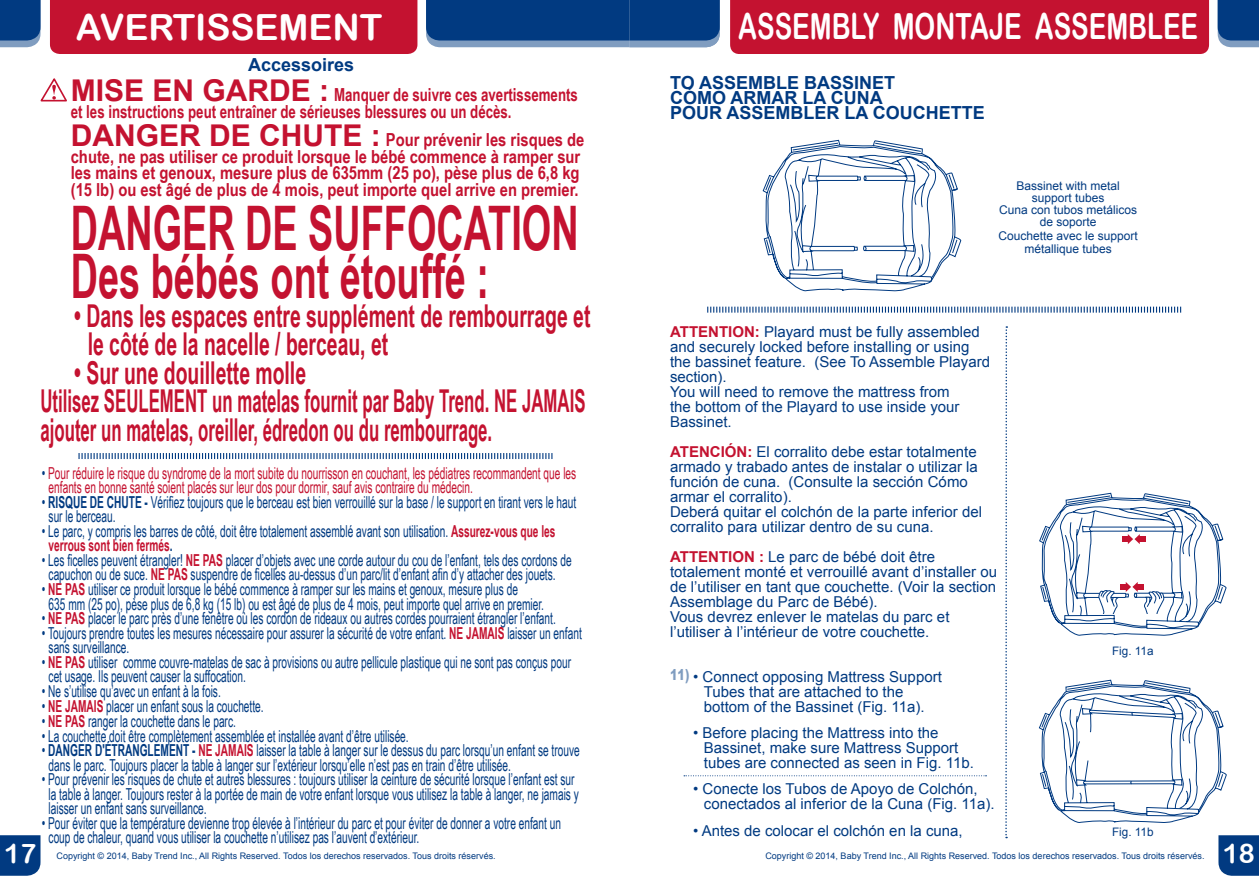
<style>
.page{position:relative;width:1259px;height:893px;background:#fff}
.page>*{position:absolute;margin:0;border:0;box-sizing:border-box;transform-origin:0 0}
.t1{font:700 61.5px/48px "Arial Narrow";color:#c41230;scale:.75 1}
.t2{font:36px "Arial Rounded MT Bold";color:#fff;scale:.73 1}
.t3{font:36px "Arial Rounded MT Bold";color:#fff}
.t4{font:700 31.5px/28.5px "Arial Narrow";color:#c41230;scale:.75 1}
.t5{font:27px "Arial Rounded MT Bold";color:#fff}
.t6{font:700 18px/16.5px "Arial Narrow";color:#c41230}
.t7{font:700 18px/16.5px "Arial Narrow";color:#c41230;scale:.9 1}
.t8{font:700 18px/15px "Arial";color:#013a81}
.t9{font:16.5px/14.2px "Arial Narrow";color:#013a81;scale:.75 1}
.t10{font:16.5px/14.2px "Arial Narrow";color:#c41230;scale:.75 1}
.t11{font:15px/15px "Arial";color:#013a81}
.t12{font:900 15px "Arial";color:#809dc0;scale:.75 1}
.t13{font:12px/12px "Arial";color:#013a81;text-align:center}
.t14{font:11.7px "Arial";color:#013a81}
.t15{font:9px "Arial";color:#013a81}
.s1{font-family:"Arial";font-size:30px}
.s2{color:#013a81}
.s3{font-weight:700}
.s4{font-weight:700;color:#c41230}
</style>
<div class="page">
<div style="left:0;top:835px;width:40px;height:41px;background:#013a81"></div>
<div style="left:730px;top:0;width:479px;height:54px;background:#c41230"></div>
<svg style="left:1217px;top:0;width:42px;height:47px"></svg>
<svg style="left:0;top:0;width:40px;height:47px"></svg>
<div style="left:50px;top:0;width:367px;height:54px;background:#c41230"></div>
<svg style="left:426px;top:0;width:294px;height:47px"></svg>
<svg style="left:40px;top:78px;width:27px;height:24px"></svg>
<svg style="left:78px;top:453px;width:474px;height:6px"></svg>
<svg style="left:684px;top:139px;width:575px;height:737px"></svg>
<h2 class="t3" style="left:76px;top:6px;width:308px">AVERTISSEMENT</h2>
<h2 class="t2" style="left:738px;top:5px;width:631px">ASSEMBLY MONTAJE ASSEMBLEE</h2>
<p class="t7" style="left:71px;top:86px;width:565px"><span class="s1">MISE EN GARDE :</span> Manquer de suivre ces avertissements et les instructions peut entraîner de sérieuses blessures ou un décès.</p>
<p class="t6" style="left:71px;top:131px;width:515px"><span class="s1">DANGER DE CHUTE :</span> Pour prévenir les risques de chute, ne pas utiliser ce produit lorsque le bébé commence à ramper sur les mains et genoux, mesure plus de 635mm (25 po), pèse plus de 6,8 kg (15 lb) ou est âgé de plus de 4 mois, peut importe quel arrive en premier.</p>
<h1 class="t1" style="left:71px;top:202px;width:678px">DANGER DE SUFFOCATION<br>Des bébés ont étouffé :</h1>
<h3 class="t4" style="left:88px;top:300px;width:672px;text-indent:-13px">• Dans les espaces entre supplément de rembourrage et le côté de la nacelle / berceau, et</h3>
<h3 class="t4" style="left:40px;top:357px;width:728px;text-indent:34px">• Sur une douillette molle<br>Utilisez SEULEMENT un matelas fournit par Baby Trend. NE JAMAIS ajouter un matelas, oreiller, édredon ou du rembourrage.</h3>
<p class="t10" style="left:49px;top:465px;width:705px;text-indent:-7px"><span class="s2">•</span> Pour réduire le risque du syndrome de la mort subite du nourrisson en couchant, les pédiatres recommandent que les enfants en bonne santé soient placés sur leur dos pour dormir, sauf avis contraire du médecin.</p>
<p class="t9" style="left:49px;top:495px;width:705px;text-indent:-7px">• <span class="s3">RISQUE DE CHUTE -</span> Vérifiez toujours que le berceau est bien verrouillé sur la base / le support en tirant vers le haut sur le berceau.</p>
<p class="t9" style="left:49px;top:524px;width:677px;text-indent:-7px">• Le parc, y compris les barres de côté, doit être totalement assemblé avant son utilisation. <span class="s4">Assurez-vous que les verrous sont bien fermés</span><span class="s3">.</span></p>
<p class="t9" style="left:42px;top:553px;width:708px;text-align:center">• Les ficelles peuvent étrangler! <span class="s4">NE PAS</span> placer d’objets avec une corde autour du cou de l’enfant, tels des cordons de capuchon ou de suce. <span class="s4">NE PAS</span> suspendre de ficelles au-dessus d’un parc/lit d’enfant afin d’y attacher des jouets.</p>
<p class="t9" style="left:49px;top:582px;width:662px;text-indent:-7px">• <span class="s4">NE PAS</span> utiliser ce produit lorsque le bébé commence à ramper sur les mains et genoux, mesure plus de<br>635 mm (25 po), pèse plus de 6,8 kg (15 lb) ou est âgé de plus de 4 mois, peut importe quel arrive en premier.</p>
<p class="t9" style="left:42px;top:611px;width:687px">• <span class="s4">NE PAS</span> placer le parc près d’une fenêtre où les cordon de rideaux ou autres cordes pourraient étrangler l’enfant.</p>
<p class="t9" style="left:49px;top:625px;width:712px;text-indent:-7px">• Toujours prendre toutes les mesures nécessaire pour assurer la sécurité de votre enfant. <span class="s4">NE JAMAIS</span> laisser un enfant sans surveillance.</p>
<p class="t9" style="left:49px;top:655px;width:698px;text-indent:-7px">• <span class="s4">NE PAS</span> utiliser comme couvre-matelas de sac à provisions ou autre pellicule plastique qui ne sont pas conçus pour cet usage. Ils peuvent causer la suffocation.</p>
<p class="t9" style="left:42px;top:684px;width:240px">• Ne s’utilise qu’avec un enfant à la fois.</p>
<p class="t9" style="left:42px;top:698px;width:297px">• <span class="s4">NE JAMAIS</span> placer un enfant sous la couchette.</p>
<p class="t9" style="left:42px;top:713px;width:260px">• <span class="s4">NE PAS</span> ranger la couchette dans le parc.</p>
<p class="t9" style="left:42px;top:728px;width:491px">• La couchette doit être complètement assemblée et installée avant d’être utilisée.</p>
<p class="t9" style="left:49px;top:743px;width:709px;text-indent:-7px">• <span class="s3">DANGER D'ÉTRANGLEMENT -</span> <span class="s4">NE JAMAIS</span> laisser la table à langer sur le dessus du parc lorsqu’un enfant se trouve dans le parc. Toujours placer la table à langer sur l’extérieur lorsqu’elle n’est pas en train d’être utilisée.</p>
<p class="t9" style="left:49px;top:772px;width:708px;text-indent:-7px">• Pour prévenir les risques de chute et autres blessures : toujours utiliser la ceinture de sécurité lorsque l’enfant est sur la table à langer. Toujours rester à la portée de main de votre enfant lorsque vous utilisez la table à langer, ne jamais y laisser un enfant sans surveillance.</p>
<p class="t9" style="left:49px;top:815px;width:685px;text-indent:-7px">• Pour éviter que la température devienne trop élevée à l’intérieur du parc et pour éviter de donner a votre enfant un coup de chaleur, quand vous utiliser la couchette n’utilisez pas l’auvent d’extérieur.</p>
<p class="t8" style="left:248px;top:58px;width:108px">Accessoires</p>
<p class="t8" style="left:670px;top:76px;width:316px">TO ASSEMBLE BASSINET<br>CÓMO ARMAR LA CUNA<br>POUR ASSEMBLER LA COUCHETTE</p>
<p class="t13" style="left:999px;top:180px;width:140px">Bassinet with metal support tubes<br>Cuna con tubos metálicos de soporte</p>
<p class="t13" style="left:998px;top:229px;width:141px;line-height:13.5px">Couchette avec le support métallique tubes</p>
<p class="t11" style="left:670px;top:324px;width:321px"><span class="s4">ATTENTION:</span> Playard must be fully assembled and securely locked before installing or using the bassinet feature. (See To Assemble Playard section).<br>You will need to remove the mattress from<br>the bottom of the Playard to use inside your Bassinet.</p>
<p class="t11" style="left:670px;top:444px;width:313px"><span class="s4">ATENCIÓN:</span> El corralito debe estar totalmente armado y trabado antes de instalar o utilizar la función de cuna. (Consulte la sección Cómo armar el corralito).<br>Deberá quitar el colchón de la parte inferior del corralito para utilizar dentro de su cuna.</p>
<p class="t11" style="left:670px;top:549px;width:328px"><span class="s4">ATTENTION :</span> Le parc de bébé doit être totalement monté et verrouillé avant d’installer ou de l’utiliser en tant que couchette. (Voir la section Assemblage du Parc de Bébé).<br>Vous devrez enlever le matelas du parc et l’utiliser à l’intérieur de votre couchette.</p>
<p class="t11" style="left:704px;top:669px;width:239px;text-indent:-11px">• Connect opposing Mattress Support<br>Tubes that are attached to the bottom of the Bassinet (Fig. 11a).</p>
<p class="t11" style="left:704px;top:725px;width:271px;text-indent:-11px">• Before placing the Mattress into the<br>Bassinet, make sure Mattress Support tubes are connected as seen in Fig. 11b.</p>
<p class="t11" style="left:704px;top:782px;width:292px;text-indent:-11px">• Conecte los Tubos de Apoyo de Colchón, conectados al inferior de la Cuna (Fig. 11a).</p>
<p class="t11" style="left:693px;top:823px;width:271px">• Antes de colocar el colchón en la cuna,</p>
<p class="t14" style="left:1112px;top:643px;width:43px">Fig. 11a</p>
<p class="t12" style="left:670px;top:663px;width:27px">11)</p>
<p class="t14" style="left:1112px;top:824px;width:43px">Fig. 11b</p>
<h3 class="t5" style="left:4px;top:838px;width:34px">17</h3>
<h3 class="t5" style="left:1222px;top:838px;width:34px">18</h3>
<p class="t15" style="left:57px;top:850px;width:441px">Copyright © 2014, Baby Trend Inc., All Rights Reserved. Todos los derechos reservados. Tous droits réservés.</p>
<p class="t15" style="left:765px;top:850px;width:441px">Copyright © 2014, Baby Trend Inc., All Rights Reserved. Todos los derechos reservados. Tous droits réservés.</p>
</div>
